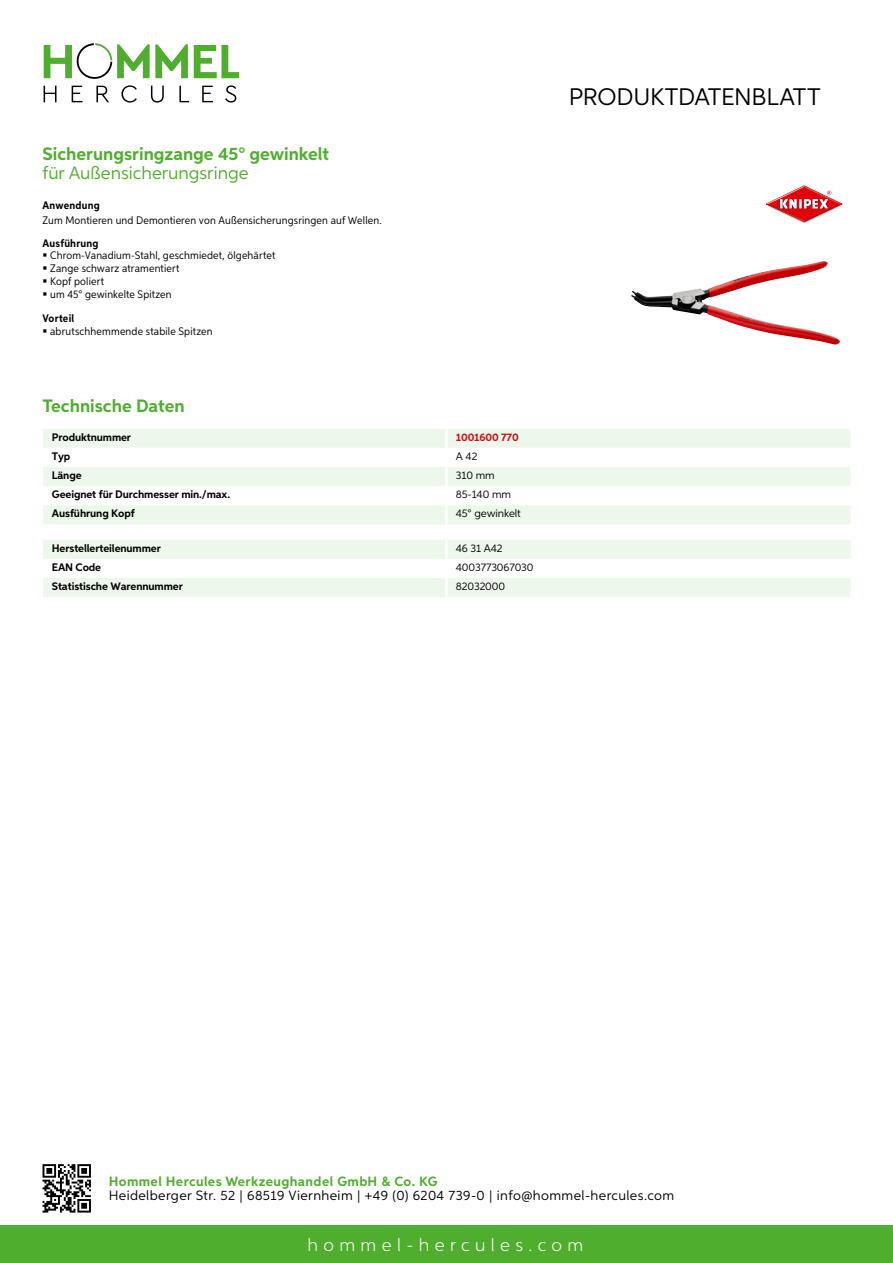
<style>
.page{position:relative;width:893px;height:1263px;background:#fff}
.page>*{position:absolute;margin:0;border:0;box-sizing:border-box;transform-origin:0 0}
.t1{font:24px "Aspira";letter-spacing:-.01em;color:#000}
.t2{font:700 18px "Aspira";color:#50ae2f}
.t3{font:18px "Aspira";color:#50ae2f}
.t4{font:300 18px "Aspira";letter-spacing:.3em;color:#fff}
.t5{font:13.5px "Aspira";letter-spacing:.03em;color:#000}
.t6{font:700 13.5px "Aspira";letter-spacing:.03em;color:#50ae2f}
.t7{font:10.95px/12.8px "Aspira Nar";letter-spacing:.015em;color:#000}
.t8{font:700 10.95px "Aspira";letter-spacing:-.01em;color:#000}
.t9{font:10.95px "Aspira";letter-spacing:-.01em;color:#000}
.t10{font:700 10.95px "Aspira Nar";letter-spacing:.02em;color:#000}
.t11{font:700 10.95px "Aspira";letter-spacing:-.01em;color:#cd1013}
</style>
<div class="page">
<div style="left:0;top:1226px;width:893px;height:37px;background:#50ae2f"></div>
<svg style="left:43px;top:1164px;width:48px;height:48px"></svg>
<svg style="left:194px;top:45px;width:45px;height:33px"></svg>
<svg style="left:44px;top:43px;width:144px;height:36px"></svg>
<svg style="left:44px;top:86px;width:13px;height:16px"></svg>
<svg style="left:72px;top:86px;width:10px;height:16px"></svg>
<svg style="left:96px;top:86px;width:13px;height:16px"></svg>
<svg style="left:121px;top:85px;width:16px;height:18px"></svg>
<svg style="left:151px;top:86px;width:13px;height:17px"></svg>
<svg style="left:179px;top:86px;width:10px;height:16px"></svg>
<svg style="left:202px;top:86px;width:11px;height:16px"></svg>
<svg style="left:225px;top:85px;width:11px;height:18px"></svg>
<div style="left:43px;top:429px;width:807px;height:95px;background:#eef7eb"></div>
<svg style="left:43px;top:448px;width:807px;height:57px"></svg>
<hr style="left:445px;top:429px;width:3px;height:19px;background:#fff">
<hr style="left:445px;top:448px;width:3px;height:19px;background:#fff">
<hr style="left:445px;top:467px;width:3px;height:19px;background:#fff">
<hr style="left:445px;top:486px;width:3px;height:19px;background:#fff">
<hr style="left:445px;top:505px;width:3px;height:19px;background:#fff">
<svg style="left:43px;top:540px;width:807px;height:57px"></svg>
<hr style="left:445px;top:578px;width:3px;height:19px;background:#fff">
<img style="left:631px;top:261px;width:209px;height:84px">
<svg style="left:766px;top:186px;width:76px;height:38px"></svg>
<h2 class="t2" style="left:43px;top:142px;width:288px">Sicherungsringzange 45° gewinkelt</h2>
<h2 class="t3" style="left:43px;top:162px;width:208px">für Außensicherungsringe</h2>
<p class="t10" style="left:43px;top:199px;width:59px">Anwendung</p>
<p class="t7" style="left:43px;top:214px;width:341px">Zum Montieren und Demontieren von Außensicherungsringen auf Wellen.</p>
<p class="t10" style="left:43px;top:236px;width:58px">Ausführung</p>
<p class="t7" style="left:50px;top:249px;width:227px">Chrom-Vanadium-Stahl, geschmiedet, ölgehärtet<br>Zange schwarz atramentiert<br>Kopf poliert<br>um 45° gewinkelte Spitzen</p>
<p class="t10" style="left:43px;top:311px;width:33px">Vorteil</p>
<p class="t7" style="left:50px;top:324px;width:164px">abrutschhemmende stabile Spitzen</p>
<h2 class="t2" style="left:43px;top:394px;width:144px">Technische Daten</h2>
<p class="t8" style="left:52px;top:430px;width:81px">Produktnummer</p>
<p class="t11" style="left:456px;top:430px;width:64px">1001600 770</p>
<p class="t8" style="left:52px;top:449px;width:20px">Typ</p>
<p class="t9" style="left:456px;top:449px;width:23px">A 42</p>
<p class="t8" style="left:52px;top:468px;width:31px">Länge</p>
<p class="t9" style="left:456px;top:468px;width:40px">310 mm</p>
<p class="t8" style="left:52px;top:487px;width:180px">Geeignet für Durchmesser min./max.</p>
<p class="t9" style="left:456px;top:488px;width:57px">85-140 mm</p>
<p class="t8" style="left:52px;top:507px;width:84px">Ausführung Kopf</p>
<p class="t9" style="left:456px;top:507px;width:66px">45° gewinkelt</p>
<p class="t8" style="left:52px;top:541px;width:111px">Herstellerteilenummer</p>
<p class="t9" style="left:456px;top:541px;width:48px">46 31 A42</p>
<p class="t8" style="left:52px;top:560px;width:51px">EAN Code</p>
<p class="t9" style="left:456px;top:560px;width:79px">4003773067030</p>
<p class="t8" style="left:52px;top:579px;width:132px">Statistische Warennummer</p>
<p class="t9" style="left:456px;top:579px;width:51px">82032000</p>
<h1 class="t1" style="left:569px;top:82px;width:253px">Produktdatenblatt</h1>
<p class="t6" style="left:109px;top:1172px;width:330px">Hommel Hercules Werkzeughandel GmbH &amp; Co. KG</p>
<p class="t5" style="left:109px;top:1187px;width:567px">Heidelberger Str. 52 | 68519 Viernheim | +49 (0) 6204 739-0 | info@hommel-hercules.com</p>
<h2 class="t4" style="left:307px;top:1234px;width:277px">hommel-hercules.com</h2>
</div>
